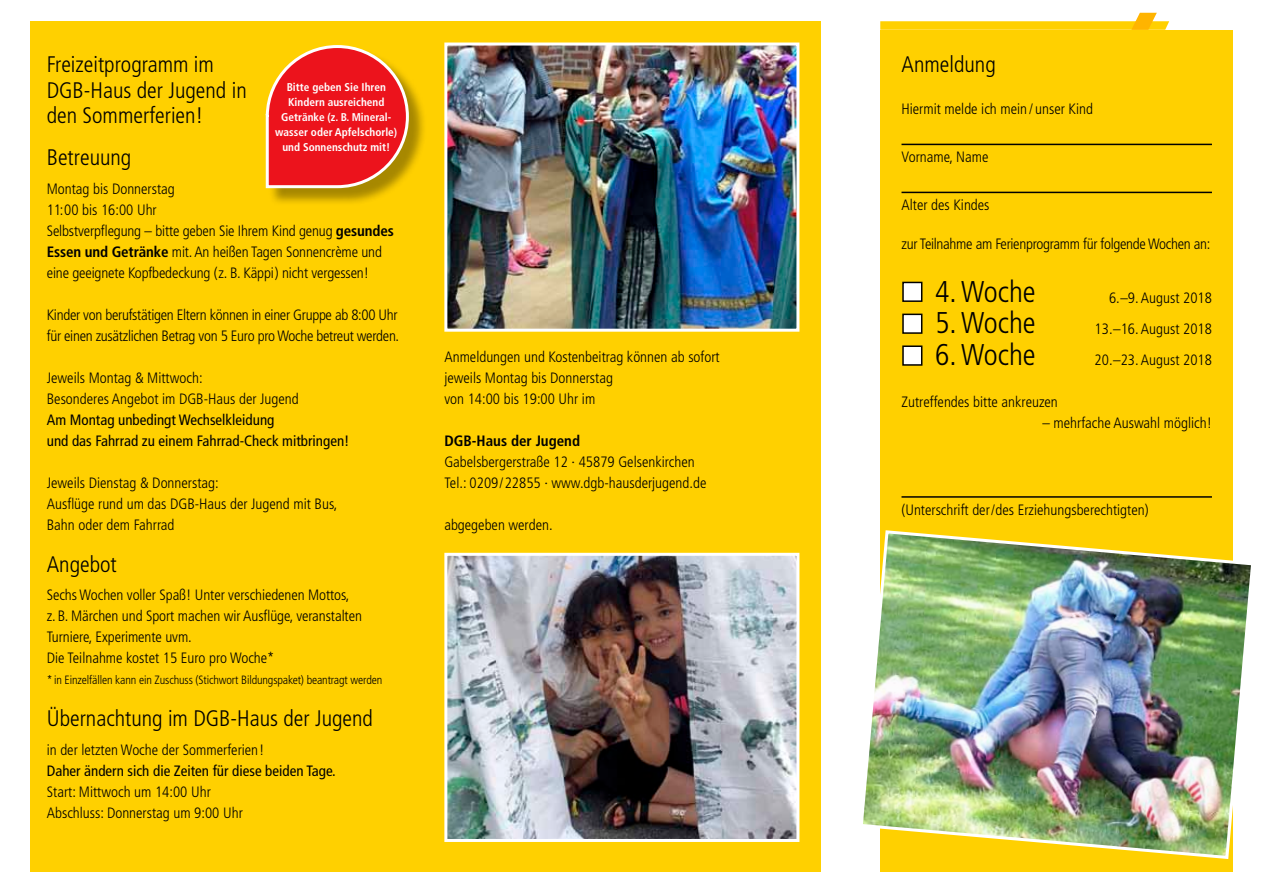
<style>
.page{position:relative;width:1263px;height:893px;background:#fff}
.page>*{position:absolute;margin:0;border:0;box-sizing:border-box;transform-origin:0 0}
.t1{font:300 condensed 30px "Frutiger";color:#000}
.t2{font:300 condensed 22.5px/25.5px "Frutiger";color:#000}
.t3{font:300 condensed 15px/21px "Frutiger";color:#000}
.t4{font:300 condensed 15px/21px "Frutiger";letter-spacing:-.02em;color:#000}
.t5{font:condensed 15px/21px "Frutiger";color:#000}
.t6{font:700 condensed 15px "Frutiger";color:#000}
.t7{font:300 condensed 12px "Frutiger";letter-spacing:-.01em;color:#000}
.t8{font:700 condensed 11.25px/15px "Frutiger";color:#fff;text-align:center}
.s1{font-weight:700}
</style>
<div class="page">
<div style="left:880px;top:30px;width:353px;height:842px;background:#ffd000"></div>
<div style="left:30px;top:21px;width:791px;height:851px;background:#ffd000"></div>
<img style="left:448px;top:47px;width:347px;height:281px">
<div style="left:444px;top:43px;width:355px;height:289px;border:3px solid #fff"></div>
<img style="left:448px;top:557px;width:347px;height:281px">
<div style="left:444px;top:553px;width:355px;height:289px;border:3px solid #fff"></div>
<img style="left:863px;top:530px;width:388px;height:329px">
<hr style="left:901px;top:144px;width:311px;height:1px;background:#000">
<hr style="left:901px;top:192px;width:311px;height:1px;background:#000">
<hr style="left:901px;top:496px;width:311px;height:2px;background:#000">
<svg style="left:880px;top:13px;width:289px;height:17px"></svg>
<div style="left:903px;top:282px;width:19px;height:19px;background:#fff"></div>
<div style="left:902px;top:282px;width:20px;height:20px;border:2px solid #000"></div>
<div style="left:903px;top:314px;width:19px;height:19px;background:#fff"></div>
<div style="left:902px;top:314px;width:20px;height:20px;border:2px solid #000"></div>
<div style="left:903px;top:346px;width:19px;height:19px;background:#fff"></div>
<div style="left:902px;top:345px;width:20px;height:21px;border:2px solid #000"></div>
<div style="left:268px;top:47px;width:159px;height:160px;background:#000;opacity:.35"></div>
<svg style="left:265px;top:45px;width:145px;height:162px"></svg>
<h2 class="t2" style="left:47px;top:52px;width:201px">Freizeitprogramm im<br>DGB-Haus der Jugend in den Sommerferien!</h2>
<h2 class="t2" style="left:47px;top:145px;width:86px">Betreuung</h2>
<p class="t3" style="left:47px;top:178px;width:348px">Montag bis Donnerstag<br>11:00 bis 16:00 Uhr<br>Selbstverpflegung – bitte geben Sie Ihrem Kind genug <span class="s1">gesundes Essen und Getränke</span> mit. An heißen Tagen Sonnencrème und eine geeignete Kopfbedeckung (z. B. Käppi) nicht vergessen!</p>
<p class="t4" style="left:47px;top:304px;width:354px">Kinder von berufstätigen Eltern können in einer Gruppe ab 8:00 Uhr für einen zusätzlichen Betrag von 5 Euro pro Woche betreut werden.</p>
<p class="t3" style="left:47px;top:367px;width:253px">Jeweils Montag &amp; Mittwoch:<br>Besonderes Angebot im DGB-Haus der Jugend</p>
<p class="t5" style="left:47px;top:409px;width:304px">Am Montag unbedingt Wechselkleidung<br>und das Fahrrad zu einem Fahrrad-Check mitbringen!</p>
<p class="t3" style="left:47px;top:472px;width:292px">Jeweils Dienstag &amp; Donnerstag:<br>Ausflüge rund um das DGB-Haus der Jugend mit Bus,<br>Bahn oder dem Fahrrad</p>
<h2 class="t2" style="left:47px;top:551px;width:72px">Angebot</h2>
<p class="t3" style="left:47px;top:585px;width:317px">Sechs Wochen voller Spaß! Unter verschiedenen Mottos, z. B. Märchen und Sport machen wir Ausflüge, veranstalten Turniere, Experimente uvm.<br>Die Teilnahme kostet 15 Euro pro Woche*</p>
<p class="t7" style="left:47px;top:673px;width:337px">* in Einzelfällen kann ein Zuschuss (Stichwort Bildungspaket) beantragt werden</p>
<h2 class="t2" style="left:47px;top:706px;width:328px">Übernachtung im DGB-Haus der Jugend</h2>
<p class="t3" style="left:47px;top:739px;width:219px">in der letzten Woche der Sommerferien!</p>
<p class="t5" style="left:47px;top:760px;width:290px">Daher ändern sich die Zeiten für diese beiden Tage.</p>
<p class="t3" style="left:47px;top:781px;width:198px">Start: Mittwoch um 14:00 Uhr<br>Abschluss: Donnerstag um 9:00 Uhr</p>
<p class="t8" style="left:275px;top:79px;width:123px">Bitte geben Sie Ihren<br>Kindern ausreichend<br>Getränke (z. B. Mineral&shy;wasser oder Apfelschorle) und Sonnenschutz mit!</p>
<p class="t3" style="left:444px;top:347px;width:277px">Anmeldungen und Kostenbeitrag können ab sofort jeweils Montag bis Donnerstag<br>von 14:00 bis 19:00 Uhr im</p>
<p class="t6" style="left:444px;top:432px;width:137px">DGB-Haus der Jugend</p>
<p class="t3" style="left:444px;top:452px;width:264px">Gabelsbergerstraße 12 · 45879 Gelsenkirchen<br>Tel.: 0209/22855 · www.dgb-hausderjugend.de</p>
<p class="t3" style="left:444px;top:515px;width:110px">abgegeben werden.</p>
<h2 class="t2" style="left:901px;top:52px;width:96px">Anmeldung</h2>
<p class="t3" style="left:901px;top:99px;width:193px">Hiermit melde ich mein / unser Kind</p>
<p class="t3" style="left:901px;top:147px;width:88px">Vorname, Name</p>
<p class="t3" style="left:901px;top:195px;width:90px">Alter des Kindes</p>
<p class="t4" style="left:901px;top:234px;width:310px">zur Teilnahme am Ferienprogramm für folgende Wochen an:</p>
<h1 class="t1" style="left:935px;top:274px;width:102px">4. Woche</h1>
<h1 class="t1" style="left:935px;top:306px;width:102px">5. Woche</h1>
<h1 class="t1" style="left:935px;top:337px;width:102px">6. Woche</h1>
<p class="t3" style="left:901px;top:391px;width:158px">Zutreffendes bitte ankreuzen</p>
<p class="t3" style="left:1042px;top:412px;width:171px">– mehrfache Auswahl möglich!</p>
<p class="t3" style="left:1094px;top:283px;width:119px;line-height:30.8px;text-align:justify;text-indent:14px">6.–9. August 2018<br>13.–16. August 2018<br>20.–23. August 2018</p>
<p class="t3" style="left:901px;top:499px;width:249px">(Unterschrift der/des Erziehungsberechtigten)</p>
</div>
